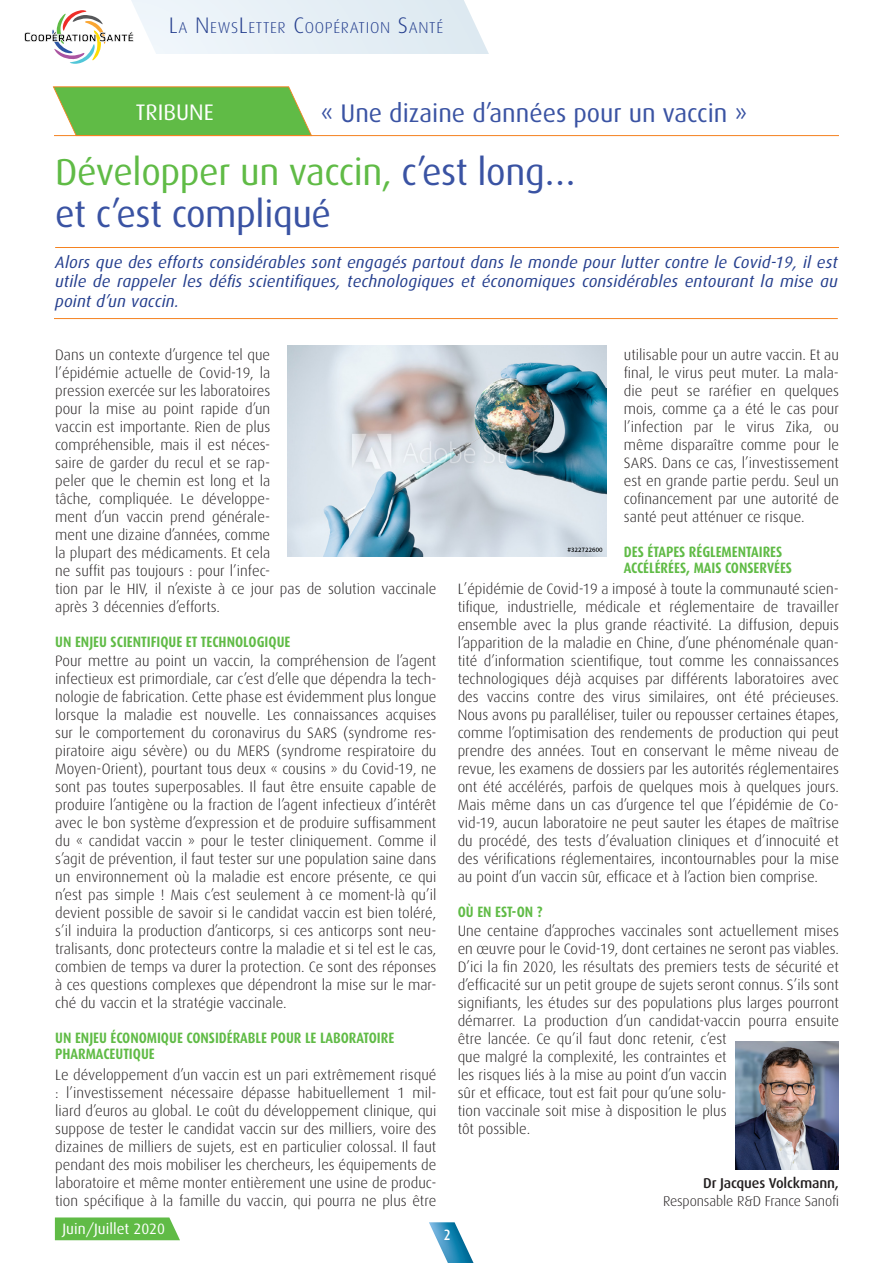
<style>
.page{position:relative;width:893px;height:1263px;background:#fff}
.page>*{position:absolute;margin:0;border:0;box-sizing:border-box;transform-origin:0 0}
.t1{font:37.5px/42px "Dax";letter-spacing:-.01em;color:#3a53a3}
.t2{font:25.5px "Dax";color:#3a53a3}
.t3{font:22.5px "Dax";color:#fff}
.t4{font:italic 16.5px/19.5px "Dax";letter-spacing:.01em;color:#253f8e;text-align:justify}
.t5{font:300 15.75px "Dax";letter-spacing:.045em;color:#253f8e}
.t6{font:300 15px/18px "Dax";color:#231f20;text-align:justify}
.t7{font:700 15px/16.5px "Dax Condensed";color:#60bb46}
.t8{font:15px "Dax";color:#fff}
.t9{font:500 15px "Dax Condensed";color:#fff}
.t10{font:300 14.25px "Dax";letter-spacing:-.01em;color:#231f20}
.t11{font:500 14.25px "Dax";letter-spacing:-.01em;color:#231f20}
.s1{font-size:22.5px}
.s2{color:#60bb46}
</style>
<div class="page">
<svg style="left:429px;top:1222px;width:45px;height:41px"></svg>
<svg style="left:24px;top:0;width:465px;height:64px"></svg>
<svg style="left:55px;top:1217px;width:125px;height:23px;background:#6abf51"></svg>
<svg style="left:52px;top:86px;width:260px;height:49px;background:#73c056"></svg>
<hr style="left:54px;top:135px;width:785px;height:1px;background:#f58220">
<hr style="left:55px;top:247px;width:784px;height:1px;background:#f58220">
<hr style="left:54px;top:318px;width:784px;height:1px;background:#f58220">
<img style="left:287px;top:345px;width:320px;height:212px">
<img style="left:735px;top:1041px;width:104px;height:128px">
<p class="t5" style="left:169px;top:19px;width:276px"><span class="s1">L</span>A <span class="s1">N</span>EWS<span class="s1">L</span>ETTER <span class="s1">C</span>OOPÉRATION <span class="s1">S</span>ANTÉ</p>
<h3 class="t3" style="left:136px;top:100px;width:79px">TRIBUNE</h3>
<h2 class="t2" style="left:320px;top:99px;width:429px">« Une dizaine d’années pour un vaccin »</h2>
<h1 class="t1" style="left:55px;top:152px;width:522px"><span class="s2">Développer un vaccin,</span> c’est long… et c’est compliqué</h1>
<p class="t4" style="left:55px;top:252px;width:784px">Alors que des efforts considérables sont engagés partout dans le monde pour lutter contre le Covid-19, il est utile de rappeler les défis scientifiques, technologiques et économiques considérables entourant la mise au point d’un vaccin.</p>
<p class="t6" style="left:55px;top:346px;width:383px;text-align:left">Dans un contexte d’urgence tel que<br>l’épidémie actuelle de Covid-19, la<br>pression exercée sur les laboratoires<br>pour la mise au point rapide d’un<br>vaccin est importante. Rien de plus<br>compréhensible, mais il est néces-<br>saire de garder du recul et se rap-<br>peler que le chemin est long et la<br>tâche, compliquée. Le développe-<br>ment d’un vaccin prend générale-<br>ment une dizaine d’années, comme<br>la plupart des médicaments. Et cela<br>ne suffit pas toujours : pour l’infec-<br>tion par le HIV, il n’existe à ce jour pas de solution vaccinale après 3 décennies d’efforts.</p>
<p class="t7" style="left:55px;top:633px;width:237px">UN ENJEU SCIENTIFIQUE ET TECHNOLOGIQUE</p>
<p class="t6" style="left:55px;top:652px;width:383px">Pour mettre au point un vaccin, la compréhension de l’agent infectieux est primordiale, car c’est d’elle que dépendra la tech&shy;nologie de fabrication. Cette phase est évidemment plus longue lorsque la maladie est nouvelle. Les connaissances acquises sur le comportement du coronavirus du SARS (syndrome res&shy;piratoire aigu sévère) ou du MERS (syndrome respiratoire du Moyen-Orient), pourtant tous deux « cousins » du Covid-19, ne sont pas toutes superposables. Il faut être ensuite capable de produire l’antigène ou la fraction de l’agent infectieux d’intérêt avec le bon système d’expression et de produire suffisamment du « candidat vaccin » pour le tester cliniquement. Comme il s’agit de prévention, il faut tester sur une population saine dans un environnement où la maladie est encore présente, ce qui n’est pas simple ! Mais c’est seulement à ce moment-là qu’il devient possible de savoir si le candidat vaccin est bien toléré, s’il induira la production d’anticorps, si ces anticorps sont neu&shy;tralisants, donc protecteurs contre la maladie et si tel est le cas, combien de temps va durer la protection. Ce sont des réponses à ces questions complexes que dépendront la mise sur le mar&shy;ché du vaccin et la stratégie vaccinale.</p>
<p class="t7" style="left:55px;top:1029px;width:341px">UN ENJEU ÉCONOMIQUE CONSIDÉRABLE POUR LE LABORATOIRE<br>PHARMACEUTIQUE</p>
<p class="t6" style="left:55px;top:1066px;width:383px">Le développement d’un vaccin est un pari extrêmement risqué : l’investissement nécessaire dépasse habituellement 1 mil&shy;liard d’euros au global. Le coût du développement clinique, qui suppose de tester le candidat vaccin sur des milliers, voire des dizaines de milliers de sujets, est en particulier colossal. Il faut pendant des mois mobiliser les chercheurs, les équipements de laboratoire et même monter entièrement une usine de produc&shy;tion spécifique à la famille du vaccin, qui pourra ne plus être</p>
<p class="t8" style="left:62px;top:1220px;width:104px">Juin/Juillet 2020</p>
<p class="t9" style="left:444px;top:1227px;width:8px">2</p>
<p class="t6" style="left:624px;top:346px;width:217px">utilisable pour un autre vaccin. Et au final, le virus peut muter. La mala&shy;die peut se raréfier en quelques mois, comme ça a été le cas pour l’infection par le virus Zika, ou même disparaître comme pour le SARS. Dans ce cas, l’investissement est en grande partie perdu. Seul un cofinancement par une autorité de santé peut atténuer ce risque.</p>
<p class="t7" style="left:624px;top:543px;width:170px">DES ÉTAPES RÉGLEMENTAIRES<br>ACCÉLÉRÉES, MAIS CONSERVÉES</p>
<p class="t6" style="left:458px;top:580px;width:383px">L’épidémie de Covid-19 a imposé à toute la communauté scien&shy;tifique, industrielle, médicale et réglementaire de travailler ensemble avec la plus grande réactivité. La diffusion, depuis l’apparition de la maladie en Chine, d’une phénoménale quan&shy;tité d’information scientifique, tout comme les connaissances technologiques déjà acquises par différents laboratoires avec des vaccins contre des virus similaires, ont été précieuses.<br>Nous avons pu paralléliser, tuiler ou repousser certaines étapes, comme l’optimisation des rendements de production qui peut prendre des années. Tout en conservant le même niveau de revue, les examens de dossiers par les autorités réglementaires ont été accélérés, parfois de quelques mois à quelques jours.<br>Mais même dans un cas d’urgence tel que l’épidémie de Co&shy;vid-19, aucun laboratoire ne peut sauter les étapes de maîtrise du procédé, des tests d’évaluation cliniques et d’innocuité et des vérifications réglementaires, incontournables pour la mise au point d’un vaccin sûr, efficace et à l’action bien comprise.</p>
<p class="t7" style="left:458px;top:903px;width:87px">OÙ EN EST-ON ?</p>
<p class="t6" style="left:458px;top:922px;width:383px;text-align:left">Une centaine d’approches vaccinales sont actuellement mises en œuvre pour le Covid-19, dont certaines ne seront pas viables.<br>D’ici la fin 2020, les résultats des premiers tests de sécurité et d’efficacité sur un petit groupe de sujets seront connus. S’ils sont signifiants, les études sur des populations plus larges pourront démarrer. La production d’un candidat-vaccin pourra ensuite être lancée. Ce qu’il faut donc retenir, c’est<br>que malgré la complexité, les contraintes et<br>les risques liés à la mise au point d’un vaccin<br>sûr et efficace, tout est fait pour qu’une solu-<br>tion vaccinale soit mise à disposition le plus<br>tôt possible.</p>
<p class="t11" style="left:703px;top:1175px;width:137px">Dr Jacques Volckmann,</p>
<p class="t10" style="left:663px;top:1193px;width:177px">Responsable R&amp;D France Sanofi</p>
</div>
